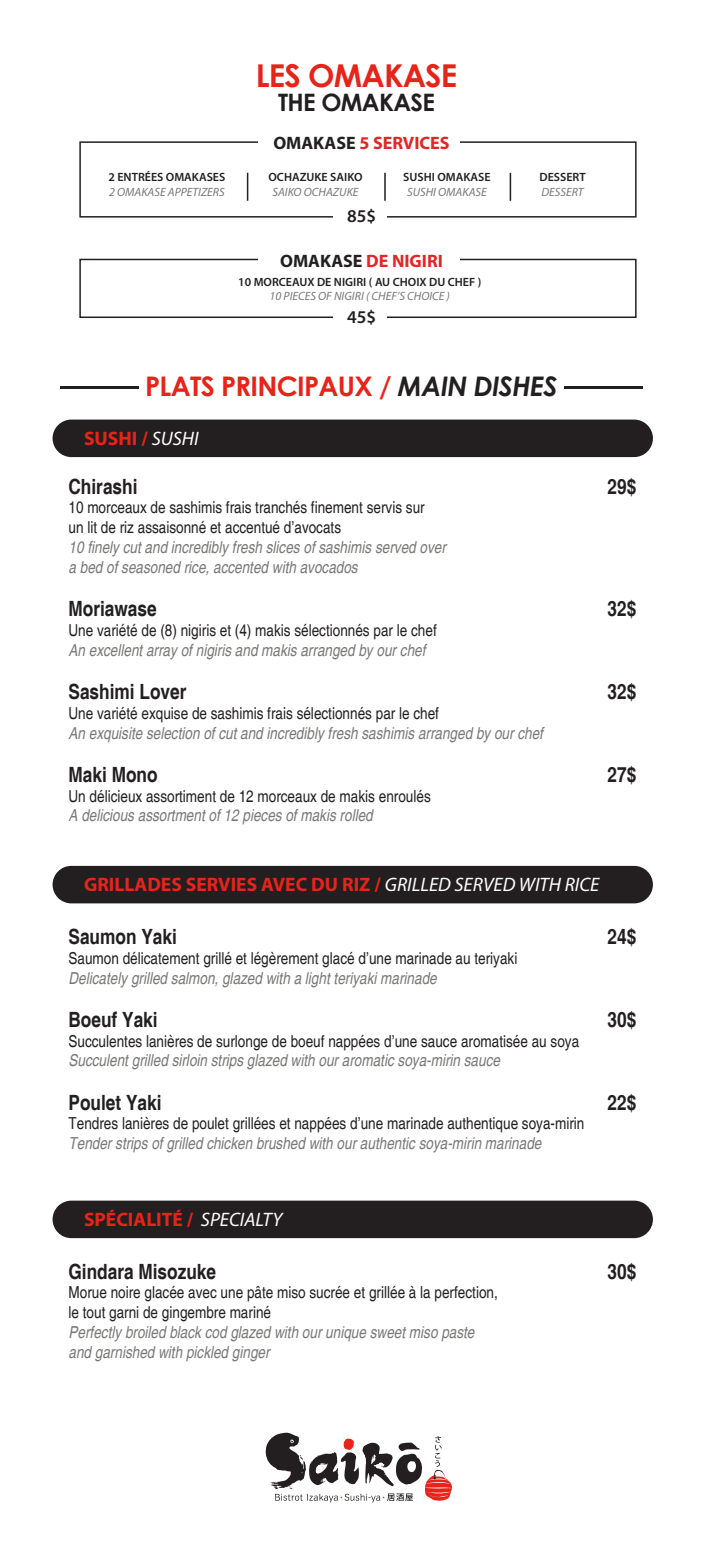
<style>
.page{position:relative;width:714px;height:1564px;background:#fff}
.page>*{position:absolute;margin:0;border:0;box-sizing:border-box;transform-origin:0 0}
.t1{font:700 31.5px "Century Gothic";letter-spacing:-.025em;color:#e72419}
.t2{font:700 27px "Century Gothic";letter-spacing:-.025em;color:#e72419}
.t3{font:700 24px "Century Gothic";letter-spacing:-.025em;color:#231f20}
.t4{font:700 condensed 21px "Helvetica";color:#231f20}
.t5{font:700 19.5px "Myriad Pro";color:#e72419}
.t6{font:700 18px "Myriad Pro";color:#e32525}
.t7{font:600 18px "Myriad Pro";color:#231f20}
.t8{font:condensed 16.5px/19.8px "Helvetica";color:#231f20}
.t9{font:italic condensed 16.5px/19.8px "Helvetica";color:#787877}
.t10{font:600 12px "Myriad Pro";color:#231f20}
.t11{font:italic 12px "Myriad Pro";color:#787877}
.s1{color:#231f20}
.s2{font-style:italic;color:#231f20}
.s3{font-weight:400;font-style:italic;color:#fff}
</style>
<div class="page">
<div style="left:79px;top:141px;width:557px;height:76px;border:2px solid #231f20"></div>
<div style="left:258px;top:127px;width:201px;height:32px;background:#fff"></div>
<svg style="left:265px;top:1432px;width:187px;height:70px"></svg>
<div style="left:53px;top:866px;width:599px;height:37px;background:#231f20;border-radius:19px"></div>
<div style="left:53px;top:419px;width:599px;height:38px;background:#231f20;border-radius:19px"></div>
<div style="left:53px;top:1200px;width:599px;height:38px;background:#231f20;border-radius:19px"></div>
<div style="left:333px;top:200px;width:53px;height:32px;background:#fff"></div>
<div style="left:79px;top:259px;width:557px;height:59px;border:2px solid #231f20"></div>
<div style="left:258px;top:245px;width:201px;height:32px;background:#fff"></div>
<div style="left:333px;top:314px;width:53px;height:32px;background:#fff"></div>
<hr style="left:563px;top:386px;width:79px;height:2px;background:#231f20">
<hr style="left:60px;top:386px;width:78px;height:2px;background:#231f20">
<svg style="left:247px;top:173px;width:1px;height:28px"></svg>
<svg style="left:384px;top:173px;width:1px;height:28px"></svg>
<svg style="left:509px;top:173px;width:1px;height:28px"></svg>
<h1 class="t1" style="left:255px;top:52px;width:203px">LES OMAKASE</h1>
<h3 class="t3" style="left:278px;top:84px;width:158px">THE OMAKASE</h3>
<p class="t10" style="left:108px;top:170px;width:118px">2 ENTRÉES OMAKASES</p>
<p class="t11" style="left:109px;top:184px;width:117px">2 OMAKASE APPETIZERS</p>
<p class="t6" style="left:273px;top:132px;width:178px"><span class="s1">OMAKASE</span> 5 SERVICES</p>
<p class="t10" style="left:268px;top:170px;width:95px">OCHAZUKE SAIKO</p>
<p class="t11" style="left:272px;top:184px;width:87px">SAIKO OCHAZUKE</p>
<p class="t10" style="left:403px;top:170px;width:89px">SUSHI OMAKASE</p>
<p class="t11" style="left:407px;top:184px;width:81px">SUSHI OMAKASE</p>
<p class="t7" style="left:347px;top:204px;width:30px">85$</p>
<p class="t6" style="left:280px;top:249px;width:164px"><span class="s1">OMAKASE</span> DE NIGIRI</p>
<p class="t10" style="left:238px;top:274px;width:244px">10 MORCEAUX DE NIGIRI ( AU CHOIX DU CHEF )</p>
<p class="t11" style="left:269px;top:289px;width:182px">10 PIECES OF NIGIRI ( CHEF’S CHOICE )</p>
<p class="t7" style="left:347px;top:305px;width:30px">45$</p>
<p class="t10" style="left:539px;top:170px;width:48px">DESSERT</p>
<p class="t11" style="left:541px;top:184px;width:44px">DESSERT</p>
<h2 class="t2" style="left:145px;top:366px;width:413px">PLATS PRINCIPAUX / <span class="s2">MAIN DISHES</span></h2>
<p class="t5" style="left:84px;top:425px;width:116px">SUSHI / <span class="s3">SUSHI</span></p>
<p class="t4" style="left:68px;top:473px;width:70px">Chirashi</p>
<p class="t4" style="left:607px;top:473px;width:30px">29$</p>
<p class="t8" style="left:68px;top:498px;width:357px">10 morceaux de sashimis frais tranchés finement servis sur un lit de riz assaisonné et accentué d’avocats</p>
<p class="t9" style="left:68px;top:537px;width:378px">10 finely cut and incredibly fresh slices of sashimis served over a bed of seasoned rice, accented with avocados</p>
<p class="t4" style="left:68px;top:596px;width:90px">Moriawase</p>
<p class="t4" style="left:607px;top:596px;width:30px">32$</p>
<p class="t8" style="left:68px;top:620px;width:369px">Une variété de (8) nigiris et (4) makis sélectionnés par le chef</p>
<p class="t9" style="left:68px;top:640px;width:358px">An excellent array of nigiris and makis arranged by our chef</p>
<p class="t4" style="left:68px;top:679px;width:119px">Sashimi Lover</p>
<p class="t4" style="left:607px;top:679px;width:30px">32$</p>
<p class="t8" style="left:68px;top:703px;width:372px">Une variété exquise de sashimis frais sélectionnés par le chef</p>
<p class="t9" style="left:68px;top:723px;width:475px">An exquisite selection of cut and incredibly fresh sashimis arranged by our chef</p>
<p class="t4" style="left:68px;top:761px;width:90px">Maki Mono</p>
<p class="t4" style="left:607px;top:761px;width:30px">27$</p>
<p class="t8" style="left:68px;top:786px;width:363px">Un délicieux assortiment de 12 morceaux de makis enroulés</p>
<p class="t9" style="left:68px;top:805px;width:305px">A delicious assortment of 12 pieces of makis rolled</p>
<p class="t5" style="left:84px;top:871px;width:516px">GRILLADES SERVIES AVEC DU RIZ / <span class="s3">GRILLED SERVED WITH RICE</span></p>
<p class="t4" style="left:68px;top:923px;width:110px">Saumon Yaki</p>
<p class="t4" style="left:607px;top:923px;width:30px">24$</p>
<p class="t8" style="left:68px;top:948px;width:450px">Saumon délicatement grillé et légèrement glacé d’une marinade au teriyaki</p>
<p class="t9" style="left:68px;top:967px;width:369px">Delicately grilled salmon, glazed with a light teriyaki marinade</p>
<p class="t4" style="left:68px;top:1006px;width:90px">Boeuf Yaki</p>
<p class="t4" style="left:607px;top:1006px;width:30px">30$</p>
<p class="t8" style="left:68px;top:1031px;width:512px">Succulentes lanières de surlonge de boeuf nappées d’une sauce aromatisée au soya</p>
<p class="t9" style="left:68px;top:1050px;width:432px">Succulent grilled sirloin strips glazed with our aromatic soya-mirin sauce</p>
<p class="t4" style="left:68px;top:1089px;width:94px">Poulet Yaki</p>
<p class="t4" style="left:607px;top:1089px;width:30px">22$</p>
<p class="t8" style="left:68px;top:1113px;width:517px">Tendres lanières de poulet grillées et nappées d’une marinade authentique soya-mirin</p>
<p class="t9" style="left:68px;top:1133px;width:474px">Tender strips of grilled chicken brushed with our authentic soya-mirin marinade</p>
<p class="t5" style="left:84px;top:1206px;width:200px">SPÉCIALITÉ / <span class="s3">SPECIALTY</span></p>
<p class="t4" style="left:68px;top:1258px;width:149px">Gindara Misozuke</p>
<p class="t4" style="left:607px;top:1258px;width:30px">30$</p>
<p class="t8" style="left:68px;top:1282px;width:430px">Morue noire glacée avec une pâte miso sucrée et grillée à la perfection, le tout garni de gingembre mariné</p>
<p class="t9" style="left:68px;top:1322px;width:407px">Perfectly broiled black cod glazed with our unique sweet miso paste and garnished with pickled ginger</p>
</div>
